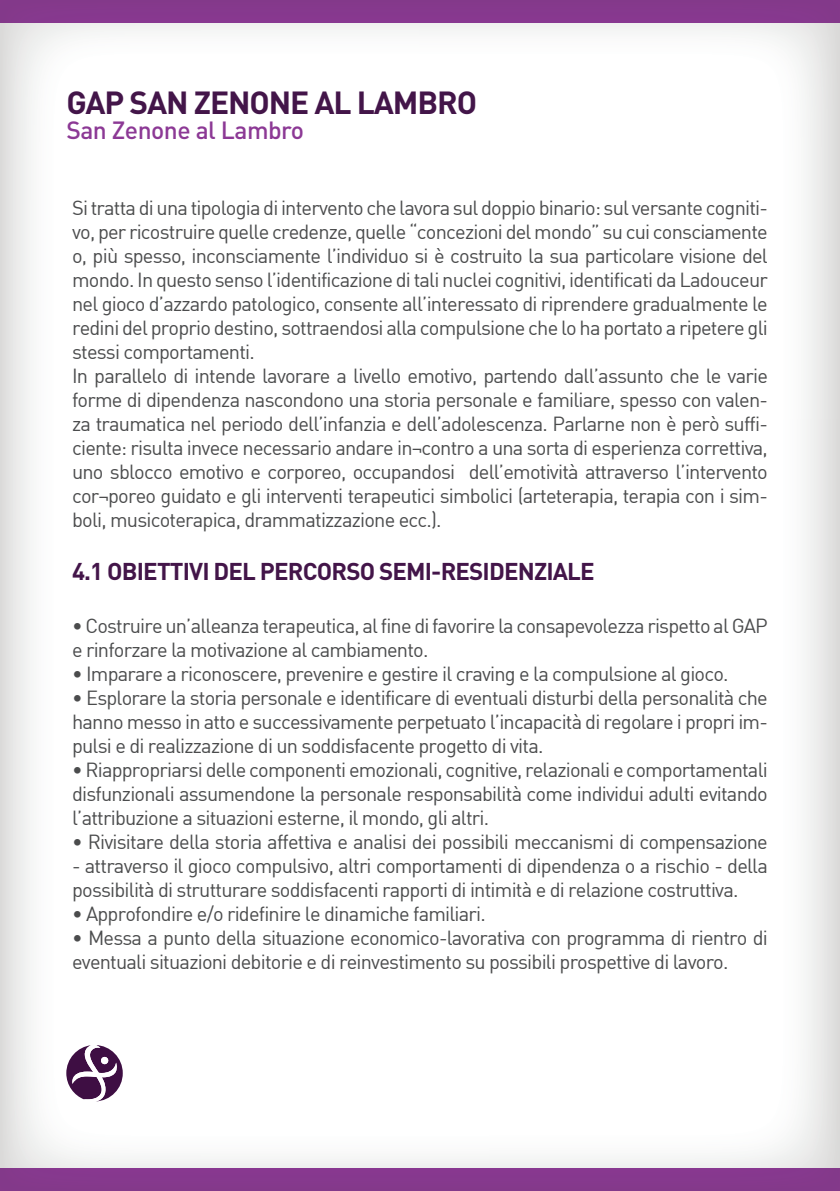
<style>
.page{position:relative;width:840px;height:1191px;background:#fff}
.page>*{position:absolute;margin:0;border:0;box-sizing:border-box;transform-origin:0 0}
.t1{font:700 31.6px "DIN";letter-spacing:-.035em;color:#431549}
.t2{font:500 24.6px "DIN";letter-spacing:-.02em;color:#8c3995}
.t3{font:700 24px "DIN";letter-spacing:-.035em;color:#431549}
.t4{font:20px/24px "DIN";letter-spacing:-.04em;color:#4b4c4d}
</style>
<div class="page">
<img style="left:839px;top:23px;width:1px;height:429px">
<img style="left:839px;top:452px;width:1px;height:430px">
<img style="left:839px;top:881px;width:1px;height:287px">
<div style="left:0;top:0;width:839px;height:23px;background:#86398e"></div>
<svg style="left:839px;top:0;width:1px;height:23px"></svg>
<div style="left:0;top:1168px;width:839px;height:23px;background:#86398e"></div>
<svg style="left:839px;top:1168px;width:1px;height:23px"></svg>
<img style="left:66px;top:1048px;width:57px;height:51px">
<img style="left:82px;top:1045px;width:25px;height:56px">
<img style="left:70px;top:1062px;width:49px;height:21px">
<svg style="left:101px;top:1057px;width:7px;height:7px"></svg>
<h1 class="t1" style="left:66px;top:82px;width:412px">GAP SAN ZENONE AL LAMBRO</h1>
<p class="t2" style="left:66px;top:114px;width:239px">San Zenone al Lambro</p>
<p class="t4" style="left:72px;top:196px;width:697px">Si tratta di una tipologia di intervento che lavora sul doppio binario: sul versante cogniti&shy;vo, per ricostruire quelle credenze, quelle “concezioni del mondo” su cui consciamente o, più spesso, inconsciamente l’individuo si è costruito la sua particolare visione del mondo. In questo senso l’identificazione di tali nuclei cognitivi, identificati da Ladouceur nel gioco d’azzardo patologico, consente all’interessato di riprendere gradualmente le redini del proprio destino, sottraendosi alla compulsione che lo ha portato a ripetere gli stessi comportamenti.<br>In parallelo di intende lavorare a livello emotivo, partendo dall’assunto che le varie forme di dipendenza nascondono una storia personale e familiare, spesso con valen&shy;za traumatica nel periodo dell’infanzia e dell’adolescenza. Parlarne non è però suffi&shy;ciente: risulta invece necessario andare in¬contro a una sorta di esperienza correttiva, uno sblocco emotivo e corporeo, occupandosi dell’emotività attraverso l’intervento cor¬poreo guidato e gli interventi terapeutici simbolici (arteterapia, terapia con i sim&shy;boli, musicoterapica, drammatizzazione ecc.).</p>
<p class="t3" style="left:72px;top:556px;width:524px">4.1 OBIETTIVI DEL PERCORSO SEMI-RESIDENZIALE</p>
<p class="t4" style="left:72px;top:613px;width:697px">• Costruire un’alleanza terapeutica, al fine di favorire la consapevolezza rispetto al GAP e rinforzare la motivazione al cambiamento.</p>
<p class="t4" style="left:72px;top:661px;width:657px">• Imparare a riconoscere, prevenire e gestire il craving e la compulsione al gioco.</p>
<p class="t4" style="left:72px;top:685px;width:697px;text-align:justify">• Esplorare la storia personale e identificare di eventuali disturbi della personalità che hanno messo in atto e successivamente perpetuato l’incapacità di regolare i propri im&shy;pulsi e di realizzazione di un soddisfacente progetto di vita.</p>
<p class="t4" style="left:72px;top:757px;width:697px;text-align:justify">• Riappropriarsi delle componenti emozionali, cognitive, relazionali e comportamentali disfunzionali assumendone la personale responsabilità come individui adulti evitando l’attribuzione a situazioni esterne, il mondo, gli altri.</p>
<p class="t4" style="left:72px;top:829px;width:697px">• Rivisitare della storia affettiva e analisi dei possibili meccanismi di compensazione</p>
<p class="t4" style="left:72px;top:853px;width:697px">- attraverso il gioco compulsivo, altri comportamenti di dipendenza o a rischio - della possibilità di strutturare soddisfacenti rapporti di intimità e di relazione costruttiva.</p>
<p class="t4" style="left:72px;top:901px;width:415px">• Approfondire e/o ridefinire le dinamiche familiari.</p>
<p class="t4" style="left:72px;top:925px;width:697px">• Messa a punto della situazione economico-lavorativa con programma di rientro di eventuali situazioni debitorie e di reinvestimento su possibili prospettive di lavoro.</p>
</div>
